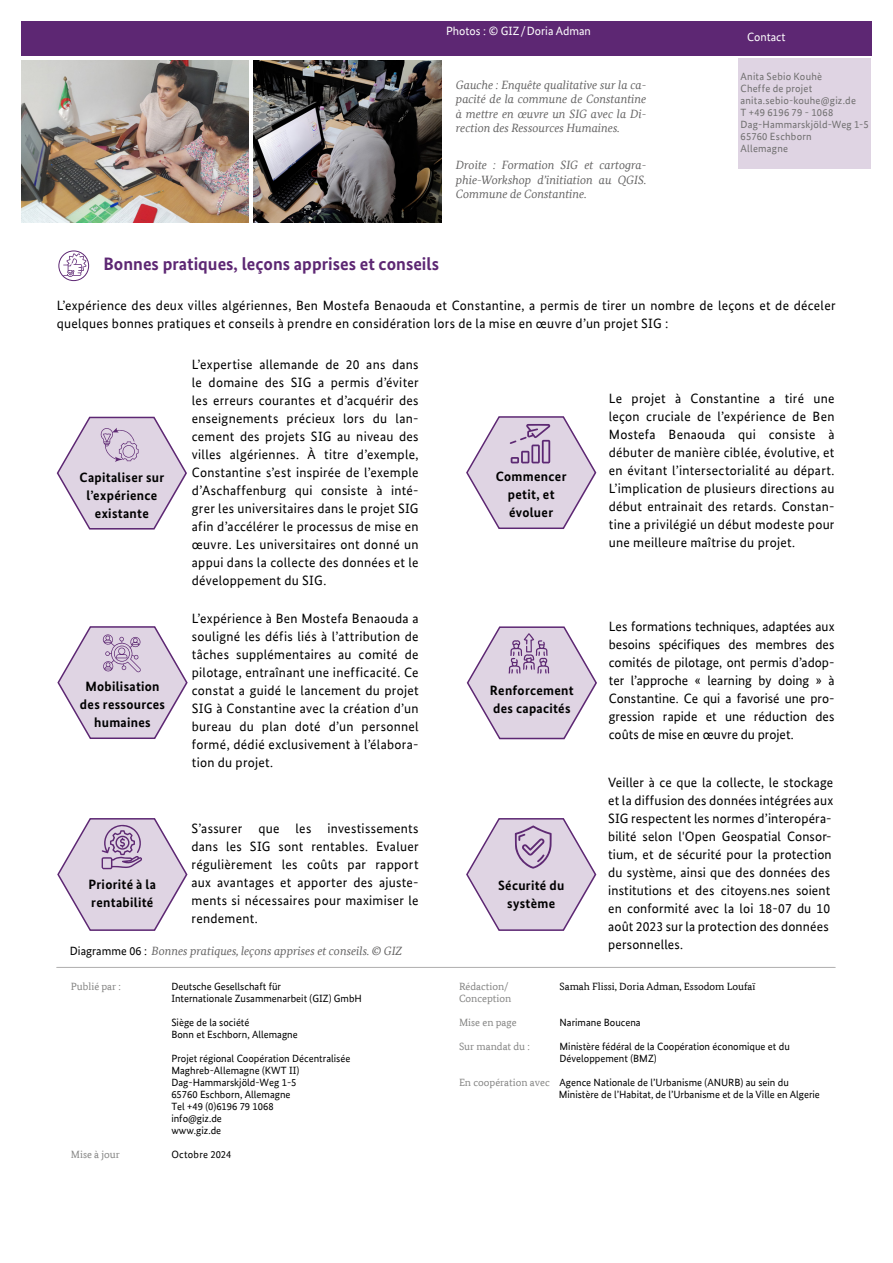
<style>
.page{position:relative;width:893px;height:1263px;background:#fff}
.page>*{position:absolute;margin:0;border:0;box-sizing:border-box;transform-origin:0 0}
.t1{font:700 18px "Bundes Sans";color:#5d2773}
.t2{font:13.5px/18px "Bundes Sans";letter-spacing:.02em;color:#000;text-align:justify}
.t3{font:700 13.5px/18px "Bundes Sans";letter-spacing:.02em;color:#000;text-align:center}
.t4{font:italic 12px/14.4px "Bundes Serif";color:#646363;text-align:justify}
.t5{font:12px "Bundes Sans";color:#fff}
.t6{font:10.5px/12px "Bundes Sans";color:#000}
.t7{font:10.5px/12px "Bundes Sans";letter-spacing:.02em;color:#706f6f}
.t8{font:10.5px "Bundes Serif";color:#858584}
.t9{font:10.5px "Bundes Serif";color:#000}
.t10{font:10.5px "Bundes Sans";letter-spacing:.02em;color:#000}
.s1{font-family:"Bundes Sans";font-style:normal;color:#000}
.s2{font-family:"Bundes Serif";color:#858584}
</style>
<div class="page">
<div style="left:738px;top:58px;width:133px;height:111px;background:#dfd4e3"></div>
<div style="left:21px;top:21px;width:851px;height:34px;background:#5d2773"></div>
<hr style="left:57px;top:967px;width:779px;height:1px;background:#b5b4b4">
<hr style="left:56px;top:967px;width:778px;height:1px;background:#b5b4b4">
<div style="left:58px;top:251px;width:31px;height:30px;border:1px solid #5d2773;border-radius:15px"></div>
<img style="left:21px;top:61px;width:227px;height:161px">
<img style="left:253px;top:61px;width:188px;height:161px">
<svg style="left:63px;top:253px;width:23px;height:24px"></svg>
<svg style="left:56px;top:416px;width:131px;height:114px"></svg>
<svg style="left:466px;top:416px;width:131px;height:113px"></svg>
<svg style="left:57px;top:626px;width:131px;height:113px"></svg>
<svg style="left:466px;top:626px;width:131px;height:114px"></svg>
<svg style="left:57px;top:818px;width:131px;height:113px"></svg>
<svg style="left:466px;top:818px;width:131px;height:113px"></svg>
<p class="t5" style="left:446px;top:24px;width:146px">Photos : © GIZ/Doria Adman</p>
<p class="t4" style="left:456px;top:78px;width:192px">Gauche : Enquête qualitative sur la ca&shy;pacité de la commune de Constantine à mettre en œuvre un SIG avec la Di&shy;rection des Ressources Humaines.</p>
<p class="t4" style="left:456px;top:158px;width:192px">Droite : Formation SIG et cartogra&shy;phie-Workshop d’initiation au QGIS.<br>Commune de Constantine.</p>
<p class="t5" style="left:747px;top:30px;width:40px">Contact</p>
<p class="t7" style="left:740px;top:70px;width:130px">Anita Sebio Kouhè<br>Cheffe de projet anita.sebio-kouhe@giz.de<br>T +49 6196 79 - 1068<br>Dag-Hammarskjöld-Weg 1-5<br>65760 Eschborn<br>Allemagne</p>
<h1 class="t1" style="left:103px;top:253px;width:337px">Bonnes pratiques, leçons apprises et conseils</h1>
<p class="t2" style="left:57px;top:296px;width:780px">L’expérience des deux villes algériennes, Ben Mostefa Benaouda et Constantine, a permis de tirer un nombre de leçons et de déceler quelques bonnes pratiques et conseils à prendre en considération lors de la mise en œuvre d’un projet SIG :</p>
<p class="t2" style="left:192px;top:356px;width:228px">L’expertise allemande de 20 ans dans le domaine des SIG a permis d’éviter les erreurs courantes et d’acquérir des enseignements précieux lors du lan&shy;cement des projets SIG au niveau des villes algériennes. À titre d’exemple, Constantine s’est inspirée de l’exemple d’Aschaffenburg qui consiste à inté&shy;grer les universitaires dans le projet SIG afin d’accélérer le processus de mise en œuvre. Les universitaires ont donné un appui dans la collecte des données et le développement du SIG.</p>
<p class="t2" style="left:192px;top:609px;width:228px">L’expérience à Ben Mostefa Benaouda a souligné les défis liés à l’attribution de tâches supplémentaires au comité de pilotage, entraînant une inefficacité. Ce constat a guidé le lancement du projet SIG à Constantine avec la création d’un bureau du plan doté d’un personnel formé, dédié exclusivement à l’élabora&shy;tion du projet.</p>
<p class="t2" style="left:609px;top:390px;width:227px">Le projet à Constantine a tiré une leçon cruciale de l’expérience de Ben Mostefa Benaouda qui consiste à débuter de manière ciblée, évolutive, et en évitant l’intersectorialité au départ.<br>L’implication de plusieurs directions au début entrainait des retards. Constan&shy;tine a privilégié un début modeste pour une meilleure maîtrise du projet.</p>
<p class="t3" style="left:496px;top:467px;width:72px">Commencer petit, et évoluer</p>
<p class="t3" style="left:79px;top:468px;width:86px">Capitaliser sur l’expérience existante</p>
<p class="t2" style="left:609px;top:617px;width:227px">Les formations techniques, adaptées aux besoins spécifiques des membres des comités de pilotage, ont permis d’adop&shy;ter l’approche « learning by doing » à Constantine. Ce qui a favorisé une pro&shy;gression rapide et une réduction des coûts de mise en œuvre du projet.</p>
<p class="t3" style="left:80px;top:677px;width:87px">Mobilisation des ressources humaines</p>
<p class="t3" style="left:490px;top:682px;width:85px;text-align:left">Renforcement des capacités</p>
<p class="t2" style="left:192px;top:820px;width:229px">S’assurer que les investissements dans les SIG sont rentables. Evaluer régulièrement les coûts par rapport aux avantages et apporter des ajuste&shy;ments si nécessaires pour maximiser le rendement.</p>
<p class="t3" style="left:88px;top:875px;width:69px;text-align:left">Priorité à la rentabilité</p>
<p class="t3" style="left:498px;top:876px;width:68px">Sécurité du système</p>
<p class="t4" style="left:70px;top:944px;width:334px"><span class="s1">Diagramme 06 :</span> Bonnes pratiques, leçons apprises et conseils. © GIZ</p>
<p class="t2" style="left:608px;top:773px;width:227px;text-align:left">Veiller à ce que la collecte, le stockage et la diffusion des données intégrées aux SIG respectent les normes d’interopéra&shy;bilité selon l'Open Geospatial Consor&shy;tium, et de sécurité pour la protection du système, ainsi que des données des institutions et des citoyens.nes soient en conformité avec la loi 18-07 du 10 août 2023 sur la protection des données personnelles.</p>
<p class="t8" style="left:71px;top:980px;width:52px">Publié par :</p>
<p class="t6" style="left:171px;top:981px;width:192px">Deutsche Gesellschaft für<br>Internationale Zusammenarbeit (GIZ) GmbH</p>
<p class="t6" style="left:171px;top:1017px;width:128px">Siège de la société<br>Bonn et Eschborn, Allemagne</p>
<p class="t6" style="left:171px;top:1053px;width:180px">Projet régional Coopération Décentralisée<br>Maghreb-Allemagne (KWT II)<br>Dag-Hammarskjöld-Weg 1-5<br>65760 Eschborn, Allemagne<br>Tel +49 (0)6196 79 1068<br>info@giz.de<br>www.giz.de</p>
<p class="t8" style="left:71px;top:1149px;width:50px">Mise à jour</p>
<p class="t10" style="left:171px;top:1149px;width:62px">Octobre 2024</p>
<p class="t8" style="left:459px;top:981px;width:51px">Rédaction/</p>
<p class="t9" style="left:559px;top:981px;width:197px">Samah Flissi, Doria Adman, Essodom Loufaï</p>
<p class="t8" style="left:459px;top:993px;width:54px">Conception</p>
<p class="t8" style="left:459px;top:1017px;width:59px">Mise en page</p>
<p class="t6" style="left:559px;top:1017px;width:83px">Narimane Boucena</p>
<p class="t8" style="left:459px;top:1041px;width:72px">Sur mandat du :</p>
<p class="t6" style="left:559px;top:1041px;width:232px">Ministère fédéral de la Coopération économique et du<br>Développement (BMZ)</p>
<p class="t6" style="left:559px;top:1077px;width:263px;text-indent:-100px"><span class="s2">En coopération avec</span> Agence Nationale de l’Urbanisme (ANURB) au sein du<br>Ministère de l’Habitat, de l’Urbanisme et de la Ville en Algerie</p>
</div>
